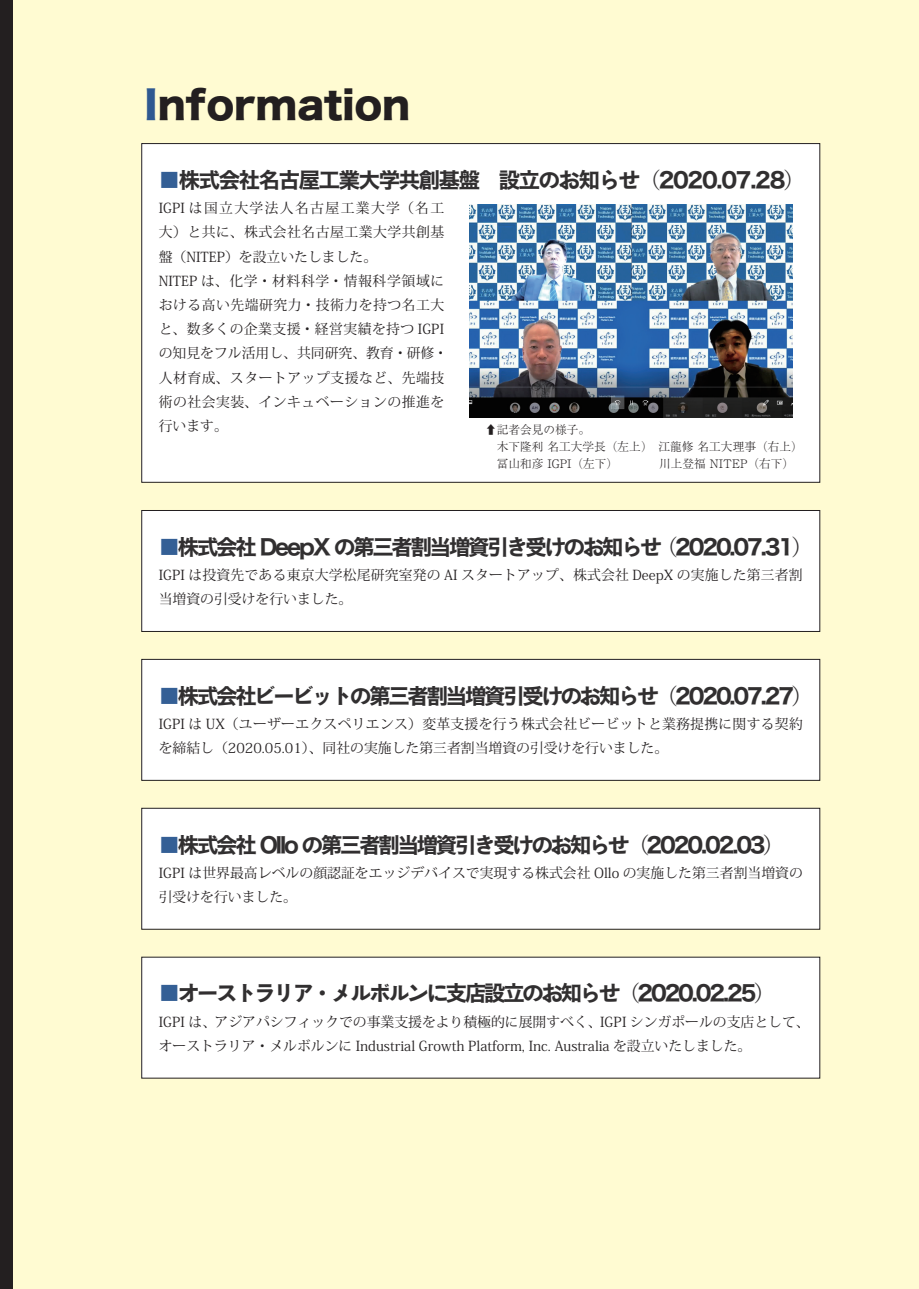
<style>
.page{position:relative;width:919px;height:1289px;background:#fff}
.page>*{position:absolute;margin:0;border:0;box-sizing:border-box;transform-origin:0 0}
.t1{font:38.25px "Hira Kaku Std N W8";color:#231f20}
.t2{font:21.3px "Hira Sans Old Std W7";letter-spacing:-.1em;color:#312f30}
.t3{font:21.3px "Hira Sans Old Std W7";letter-spacing:-.06em;color:#312f30}
.t4{font:13.8px/24.2px "Koz Min Pr 6 N";letter-spacing:.005em;color:#231f20}
.t5{font:13.8px/24.2px "Koz Min Pr 6 N";letter-spacing:.035em;color:#231f20}
.t6{font:300 11.7px/17px "Ryumin Pro";color:#231f20}
.s1{color:#2f5991}
.s2{color:#345f95}
.s3{font-family:"Koz Min Pr 6 N";font-weight:400}
</style>
<div class="page">
<div style="left:13px;top:0;width:905px;height:1288px;background:#fffbd2"></div>
<div style="left:0;top:0;width:13px;height:1288px;background:#231f20"></div>
<div style="left:142px;top:144px;width:677px;height:338px;background:#fff"></div>
<div style="left:142px;top:510px;width:677px;height:121px;background:#fff"></div>
<div style="left:141px;top:510px;width:679px;height:121px;border:1px solid #231f20"></div>
<div style="left:142px;top:659px;width:677px;height:121px;background:#fff"></div>
<div style="left:141px;top:659px;width:679px;height:121px;border:1px solid #231f20"></div>
<div style="left:142px;top:808px;width:677px;height:121px;background:#fff"></div>
<div style="left:141px;top:808px;width:679px;height:121px;border:1px solid #231f20"></div>
<div style="left:142px;top:957px;width:677px;height:121px;background:#fff"></div>
<img style="left:469px;top:204px;width:323px;height:213px">
<h1 class="t1" style="left:145px;top:83px;width:267px"><span class="s1">I</span>nformation</h1>
<h2 class="t3" style="left:159px;top:163px;width:648px"><span class="s2">■</span>株式会社名古屋工業大学共創基盤　設立のお知らせ（2020.07.28）</h2>
<p class="t5" style="left:159px;top:196px;width:290px">IGPI は国立大学法人名古屋工業大学（名工大）と共に、株式会社名古屋工業大学共創基盤（NITEP）を設立いたしました。<br>NITEP は、化学・材料科学・情報科学領域における高い先端研究力・技術力を持つ名工大と、数多くの企業支援・経営実績を持つ IGPIの知見をフル活用し、共同研究、教育・研修・人材育成、スタートアップ支援など、先端技術の社会実装、インキュベーションの推進を行います。</p>
<p class="t6" style="left:485px;top:420px;width:319px"><span class="s3">⬆︎</span>記者会見の様子。<br>　木下隆利 名工大学長（左上）　江龍修 名工大理事（右上）　冨山和彦 IGPI（左下）　　　　川上登福 NITEP（右下）</p>
<h2 class="t2" style="left:159px;top:530px;width:656px"><span class="s2">■</span>株式会社 DeepX の第三者割当増資引き受けのお知らせ（2020.07.31）</h2>
<p class="t4" style="left:159px;top:563px;width:645px">IGPI は投資先である東京大学松尾研究室発の AI スタートアップ、株式会社 DeepX の実施した第三者割当増資の引受けを行いました。</p>
<h2 class="t2" style="left:159px;top:679px;width:656px"><span class="s2">■</span>株式会社ビービットの第三者割当増資引受けのお知らせ（2020.07.27）</h2>
<p class="t4" style="left:159px;top:712px;width:645px">IGPI は UX（ユーザーエクスペリエンス）変革支援を行う株式会社ビービットと業務提携に関する契約を締結し（2020.05.01）、同社の実施した第三者割当増資の引受けを行いました。</p>
<h2 class="t2" style="left:159px;top:827px;width:627px"><span class="s2">■</span>株式会社 Ollo の第三者割当増資引き受けのお知らせ（2020.02.03）</h2>
<p class="t4" style="left:159px;top:861px;width:645px">IGPI は世界最高レベルの顔認証をエッジデバイスで実現する株式会社 Ollo の実施した第三者割当増資の引受けを行いました。</p>
<h2 class="t2" style="left:159px;top:976px;width:618px"><span class="s2">■</span>オーストラリア・メルボルンに支店設立のお知らせ（2020.02.25）</h2>
<p class="t4" style="left:159px;top:1009px;width:652px">IGPI は、アジアパシフィックでの事業支援をより積極的に展開すべく、IGPI シンガポールの支店として、オーストラリア・メルボルンに Industrial Growth Platform, Inc. Australia を設立いたしました。</p>
</div>
